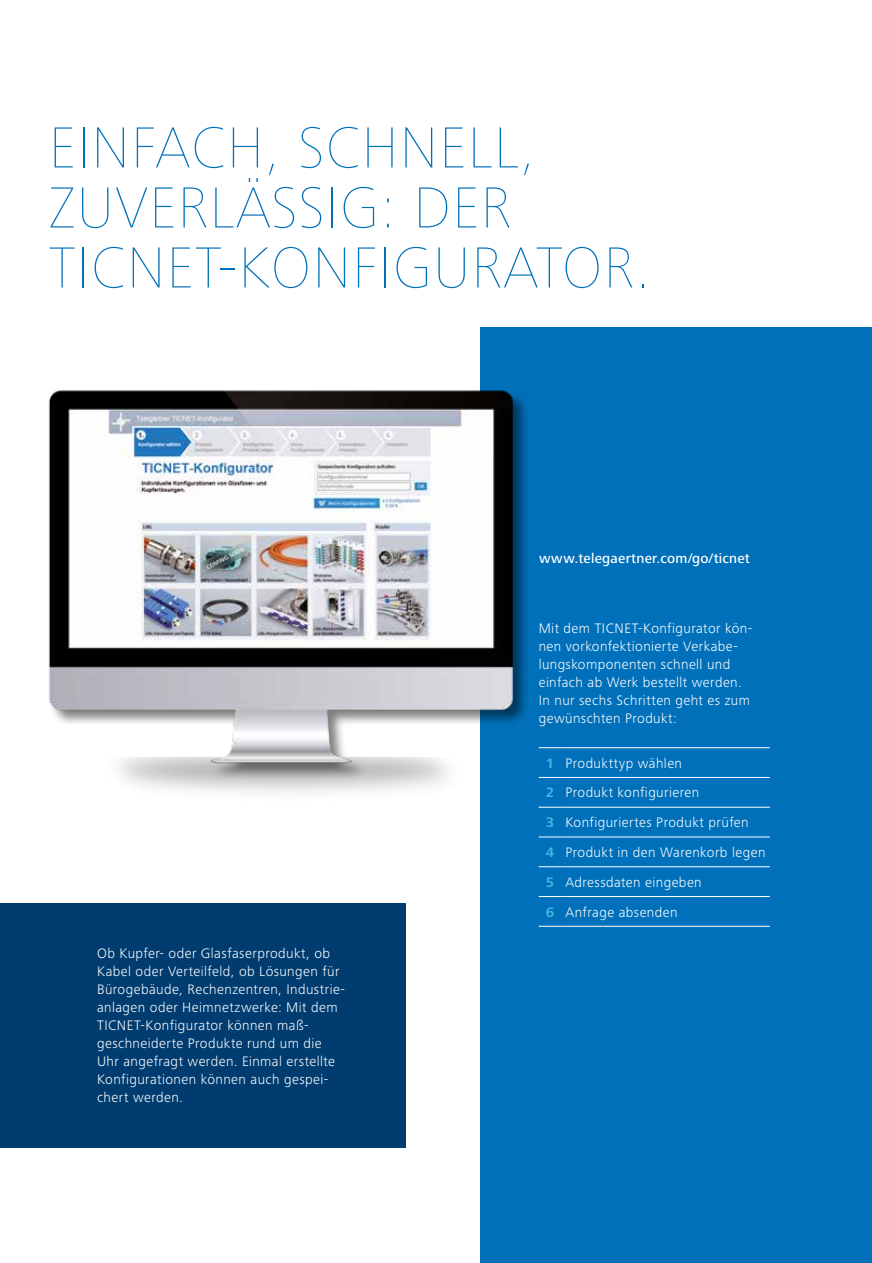
<style>
.page{position:relative;width:872px;height:1263px;background:#fff}
.page>*{position:absolute;margin:0;border:0;box-sizing:border-box;transform-origin:0 0}
.t1{font:900 60px/60px "Frutiger Next Pro";letter-spacing:.025em;color:#0070ba}
.t2{font:300 14.25px/18px "Frutiger Next Pro";letter-spacing:.03em;color:#fff}
.t3{font:500 14.25px "Frutiger Next Pro";letter-spacing:.015em;color:#fff}
.s1{font-weight:700;color:#45b4e3}
</style>
<div class="page">
<div style="left:480px;top:327px;width:392px;height:936px;background:#0070ba"></div>
<svg style="left:540px;top:747px;width:21px;height:1px"></svg>
<hr style="left:561px;top:747px;width:209px;height:1px;background:#fff">
<svg style="left:540px;top:777px;width:21px;height:1px"></svg>
<hr style="left:561px;top:777px;width:209px;height:1px;background:#fff">
<svg style="left:539px;top:807px;width:22px;height:1px"></svg>
<hr style="left:561px;top:807px;width:209px;height:1px;background:#fff">
<svg style="left:539px;top:837px;width:22px;height:1px"></svg>
<hr style="left:561px;top:837px;width:209px;height:1px;background:#fff">
<svg style="left:539px;top:866px;width:22px;height:1px"></svg>
<hr style="left:561px;top:866px;width:209px;height:1px;background:#fff">
<svg style="left:539px;top:896px;width:22px;height:1px"></svg>
<hr style="left:561px;top:896px;width:209px;height:1px;background:#fff">
<svg style="left:539px;top:926px;width:22px;height:1px"></svg>
<hr style="left:561px;top:926px;width:209px;height:1px;background:#fff">
<div style="left:0;top:903px;width:405px;height:245px;background:#003c70"></div>
<img style="left:48px;top:390px;width:492px;height:417px">
<h1 class="t1" style="left:49px;top:118px;width:603px">EINFACH, SCHNELL,<br>ZUVERLÄSSIG: DER<br>TICNET-KONFIGURATOR.</h1>
<p class="t3" style="left:539px;top:550px;width:212px">www.telegaertner.com/go/ticnet</p>
<p class="t2" style="left:97px;top:944px;width:249px">Ob Kupfer- oder Glasfaserprodukt, ob Kabel oder Verteilfeld, ob Lösungen für Bürogebäude, Rechenzentren, Industrie&shy;anlagen oder Heimnetzwerke: Mit dem TICNET-Konfigurator können maß&shy;geschneiderte Produkte rund um die Uhr angefragt werden. Einmal erstellte Konfigurationen können auch gespei&shy;chert werden.</p>
<p class="t2" style="left:539px;top:620px;width:214px">Mit dem TICNET-Konfigurator kön&shy;nen vorkonfektionierte Verkabe&shy;lungskomponenten schnell und einfach ab Werk bestellt werden.<br>In nur sechs Schritten geht es zum gewünschten Produkt:</p>
<p class="t2" style="left:546px;top:748px;width:221px;line-height:29.7px"><span class="s1">1</span> Produkttyp wählen<br><span class="s1">2</span> Produkt konfigurieren<br><span class="s1">3</span> Konfiguriertes Produkt prüfen<br><span class="s1">4</span> Produkt in den Warenkorb legen<br><span class="s1">5</span> Adressdaten eingeben<br><span class="s1">6</span> Anfrage absenden</p>
</div>
